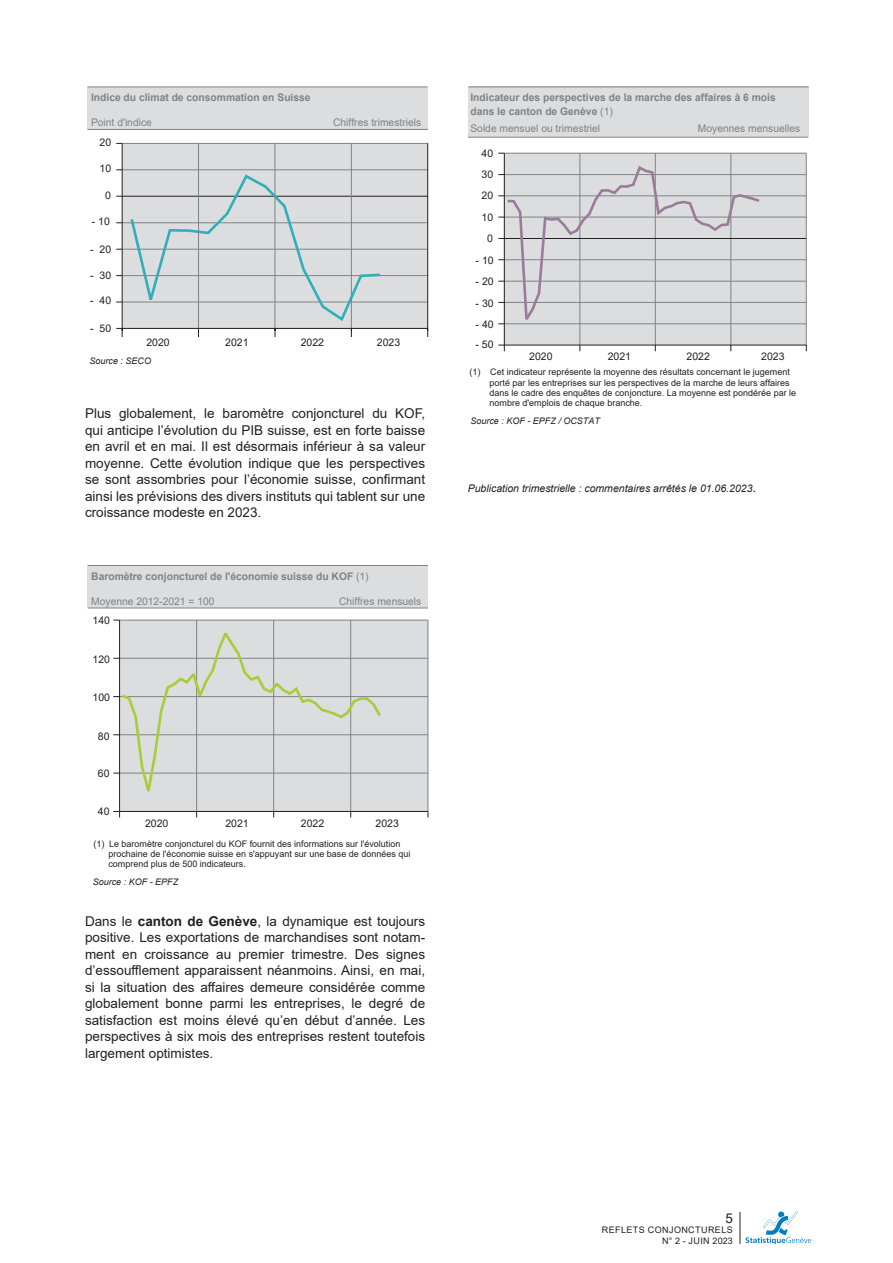
<style>
.page{position:relative;width:893px;height:1263px;background:#fff}
.page>*{position:absolute;margin:0;border:0;box-sizing:border-box;transform-origin:0 0}
.texte_-_texte_couran{font:13.5px/16.5px "Arial";color:#231f20;text-align:justify}
.t1{font:700 10.5px/14.1px "Arial";color:#808285}
.t2{font:10.5px "Arial";color:#808285}
.t3{font:10.5px/21.3px "Arial";color:#231f20;text-align:justify}
.texte_-_texte_couran-2{font:italic 10.5px "Arial";color:#231f20}
.t4{font:9px/10.2px "Arial";color:#231f20}
.t5{font:italic 9px "Arial";color:#231f20}
.t6{font:9px/10.5px "Arial";letter-spacing:.045em;color:#231f20;text-align:right}
.s1{font-weight:400}
.s2{font-weight:700}
.s3{font-style:normal;font-size:13.5px}
</style>
<div class="page">
<hr style="left:740px;top:1212px;width:1px;height:32px;background:#231f20">
<svg style="left:746px;top:1211px;width:65px;height:33px"></svg>
<div style="left:88px;top:87px;width:340px;height:42px;background:#dcdddf"></div>
<hr style="left:88px;top:129px;width:340px;height:1px;background:#808285">
<hr style="left:88px;top:87px;width:340px;height:1px;background:#808285">
<div style="left:122px;top:143px;width:306px;height:185px;background:#dcdddf"></div>
<hr style="left:122px;top:143px;width:306px;height:1px;background:#808285">
<hr style="left:122px;top:170px;width:306px;height:1px;background:#808285">
<hr style="left:122px;top:223px;width:306px;height:1px;background:#808285">
<hr style="left:122px;top:249px;width:306px;height:1px;background:#808285">
<hr style="left:122px;top:275px;width:306px;height:1px;background:#808285">
<hr style="left:122px;top:302px;width:306px;height:1px;background:#808285">
<hr style="left:122px;top:143px;width:1px;height:185px;background:#231f20">
<hr style="left:122px;top:196px;width:306px;height:1px;background:#231f20">
<svg style="left:116px;top:328px;width:7px;height:9px"></svg>
<svg style="left:129px;top:173px;width:254px;height:164px"></svg>
<hr style="left:198px;top:144px;width:1px;height:185px;background:#808285">
<hr style="left:275px;top:143px;width:1px;height:186px;background:#808285">
<hr style="left:351px;top:143px;width:1px;height:186px;background:#808285">
<hr style="left:427px;top:143px;width:1px;height:185px;background:#231f20">
<hr style="left:122px;top:328px;width:306px;height:1px;background:#231f20">
<div style="left:468px;top:87px;width:340px;height:50px;background:#dcdddf"></div>
<hr style="left:468px;top:137px;width:340px;height:1px;background:#808285">
<hr style="left:468px;top:87px;width:341px;height:1px;background:#808285">
<div style="left:504px;top:153px;width:302px;height:192px;background:#dcdddf"></div>
<hr style="left:504px;top:153px;width:302px;height:1px;background:#808285">
<hr style="left:504px;top:174px;width:302px;height:1px;background:#808285">
<hr style="left:504px;top:196px;width:302px;height:1px;background:#808285">
<hr style="left:504px;top:217px;width:302px;height:1px;background:#808285">
<hr style="left:504px;top:259px;width:302px;height:1px;background:#808285">
<hr style="left:504px;top:281px;width:302px;height:1px;background:#808285">
<hr style="left:504px;top:302px;width:302px;height:1px;background:#808285">
<hr style="left:504px;top:324px;width:302px;height:1px;background:#808285">
<hr style="left:806px;top:153px;width:1px;height:192px;background:#808285">
<hr style="left:731px;top:153px;width:1px;height:192px;background:#808285">
<hr style="left:655px;top:153px;width:1px;height:192px;background:#808285">
<hr style="left:580px;top:153px;width:1px;height:192px;background:#808285">
<hr style="left:504px;top:345px;width:302px;height:1px;background:#231f20">
<hr style="left:504px;top:153px;width:1px;height:192px;background:#231f20">
<hr style="left:504px;top:238px;width:302px;height:1px;background:#231f20">
<svg style="left:498px;top:345px;width:7px;height:6px"></svg>
<svg style="left:498px;top:164px;width:264px;height:164px"></svg>
<div style="left:88px;top:565px;width:340px;height:43px;background:#dcdddf"></div>
<hr style="left:88px;top:608px;width:340px;height:1px;background:#808285">
<hr style="left:88px;top:565px;width:340px;height:1px;background:#808285">
<div style="left:120px;top:620px;width:308px;height:191px;background:#dcdddf"></div>
<hr style="left:120px;top:620px;width:308px;height:1px;background:#808285">
<hr style="left:120px;top:658px;width:308px;height:1px;background:#808285">
<hr style="left:120px;top:696px;width:308px;height:1px;background:#808285">
<hr style="left:120px;top:734px;width:308px;height:1px;background:#808285">
<hr style="left:120px;top:773px;width:308px;height:1px;background:#808285">
<hr style="left:428px;top:620px;width:1px;height:191px;background:#808285">
<hr style="left:350px;top:620px;width:1px;height:191px;background:#808285">
<hr style="left:273px;top:620px;width:1px;height:191px;background:#808285">
<hr style="left:196px;top:620px;width:1px;height:191px;background:#808285">
<hr style="left:119px;top:620px;width:1px;height:191px;background:#231f20">
<hr style="left:120px;top:811px;width:308px;height:1px;background:#231f20">
<svg style="left:113px;top:811px;width:7px;height:6px"></svg>
<svg style="left:119px;top:628px;width:264px;height:175px"></svg>
<p class="t1" style="left:91px;top:91px;width:221px">Indice du climat de consommation en Suisse</p>
<p class="t2" style="left:91px;top:115px;width:62px">Point d'indice</p>
<p class="t2" style="left:333px;top:115px;width:90px">Chiffres trimestriels</p>
<p class="t3" style="left:100px;top:132px;width:13px">20</p>
<p class="t3" style="left:100px;top:157px;width:13px">10</p>
<p class="t3" style="left:105px;top:185px;width:7px">0</p>
<p class="t3" style="left:92px;top:211px;width:20px">- 10</p>
<p class="t3" style="left:90px;top:238px;width:23px">- 20</p>
<p class="t3" style="left:90px;top:264px;width:23px">- 30</p>
<p class="t3" style="left:90px;top:290px;width:23px">- 40</p>
<p class="t3" style="left:90px;top:317px;width:23px">- 50</p>
<p class="t3" style="left:146px;top:331px;width:25px">2020</p>
<p class="t3" style="left:225px;top:331px;width:25px">2021</p>
<p class="t3" style="left:301px;top:331px;width:25px">2022</p>
<p class="t3" style="left:377px;top:331px;width:25px">2023</p>
<p class="t5" style="left:90px;top:355px;width:63px">Source : SECO</p>
<p class="texte_-_texte_couran" style="left:85px;top:405px;width:342px">Plus globalement, le baromètre conjoncturel du KOF, qui anticipe l’évolution du PIB suisse, est en forte baisse en avril et en mai. Il est désormais inférieur à sa valeur moyenne. Cette évolution indique que les perspectives se sont assombries pour l’économie suisse, confirmant ainsi les prévisions des divers instituts qui tablent sur une croissance modeste en 2023.</p>
<p class="t1" style="left:91px;top:569px;width:279px">Baromètre conjoncturel de l'économie suisse du KOF <span class="s1">(1)</span></p>
<p class="t2" style="left:91px;top:594px;width:125px">Moyenne 2012-2021 = 100</p>
<p class="t2" style="left:339px;top:594px;width:84px">Chiffres mensuels</p>
<p class="t3" style="left:93px;top:610px;width:19px">140</p>
<p class="t3" style="left:93px;top:649px;width:19px">120</p>
<p class="t3" style="left:93px;top:687px;width:19px">100</p>
<p class="t3" style="left:98px;top:725px;width:13px">80</p>
<p class="t3" style="left:98px;top:763px;width:13px">60</p>
<p class="t3" style="left:98px;top:801px;width:13px">40</p>
<p class="t3" style="left:145px;top:813px;width:25px">2020</p>
<p class="t3" style="left:225px;top:813px;width:25px">2021</p>
<p class="t3" style="left:301px;top:813px;width:25px">2022</p>
<p class="t3" style="left:376px;top:813px;width:25px">2023</p>
<p class="t4" style="left:108px;top:838px;width:304px;text-indent:-15px">(1) Le baromètre conjoncturel du KOF fournit des informations sur l'évolution prochaine de l'économie suisse en s'appuyant sur une base de données qui comprend plus de 500 indicateurs.</p>
<p class="t5" style="left:93px;top:876px;width:87px">Source : KOF - EPFZ</p>
<p class="texte_-_texte_couran" style="left:85px;top:912px;width:342px">Dans le <span class="s2">canton de Genève</span>, la dynamique est toujours positive. Les exportations de marchandises sont notam&shy;ment en croissance au premier trimestre. Des signes d’essoufflement apparaissent néanmoins. Ainsi, en mai, si la situation des affaires demeure considérée comme globalement bonne parmi les entreprises, le degré de satisfaction est moins élevé qu’en début d’année. Les perspectives à six mois des entreprises restent toutefois largement optimistes.</p>
<p class="t1" style="left:470px;top:90px;width:307px">Indicateur des perspectives de la marche des affaires à 6 mois dans le canton de Genève <span class="s1">(1)</span></p>
<p class="t2" style="left:470px;top:121px;width:131px">Solde mensuel ou trimestriel</p>
<p class="t2" style="left:698px;top:121px;width:104px">Moyennes mensuelles</p>
<p class="t3" style="left:482px;top:142px;width:13px">40</p>
<p class="t3" style="left:482px;top:164px;width:13px">30<br>20<br>10</p>
<p class="t3" style="left:487px;top:227px;width:7px">0</p>
<p class="t3" style="left:476px;top:249px;width:20px">- 10</p>
<p class="t3" style="left:476px;top:271px;width:20px">- 20</p>
<p class="t3" style="left:476px;top:292px;width:20px">- 30</p>
<p class="t3" style="left:476px;top:314px;width:20px">- 40</p>
<p class="t3" style="left:475px;top:333px;width:20px">- 50</p>
<p class="t3" style="left:529px;top:346px;width:25px">2020</p>
<p class="t3" style="left:608px;top:346px;width:25px">2021</p>
<p class="t3" style="left:686px;top:346px;width:25px">2022</p>
<p class="t3" style="left:761px;top:346px;width:25px">2023</p>
<p class="t4" style="left:490px;top:367px;width:308px;text-indent:-20px">(1) Cet indicateur représente la moyenne des résultats concernant le jugement porté par les entreprises sur les perspectives de la marche de leurs affaires dans le cadre des enquêtes de conjoncture. La moyenne est pondérée par le nombre d'emplois de chaque branche.</p>
<p class="t5" style="left:470px;top:415px;width:131px">Source : KOF - EPFZ / OCSTAT</p>
<p class="texte_-_texte_couran-2" style="left:468px;top:482px;width:290px">Publication trimestrielle : commentaires arrêtés le 01.06.2023<span class="s3">.</span></p>
<p class="texte_-_texte_couran" style="left:725px;top:1210px;width:9px">5</p>
<p class="t6" style="left:602px;top:1225px;width:132px">REFLETS CONJONCTURELS<br>N° 2 - JUIN 2023</p>
</div>
